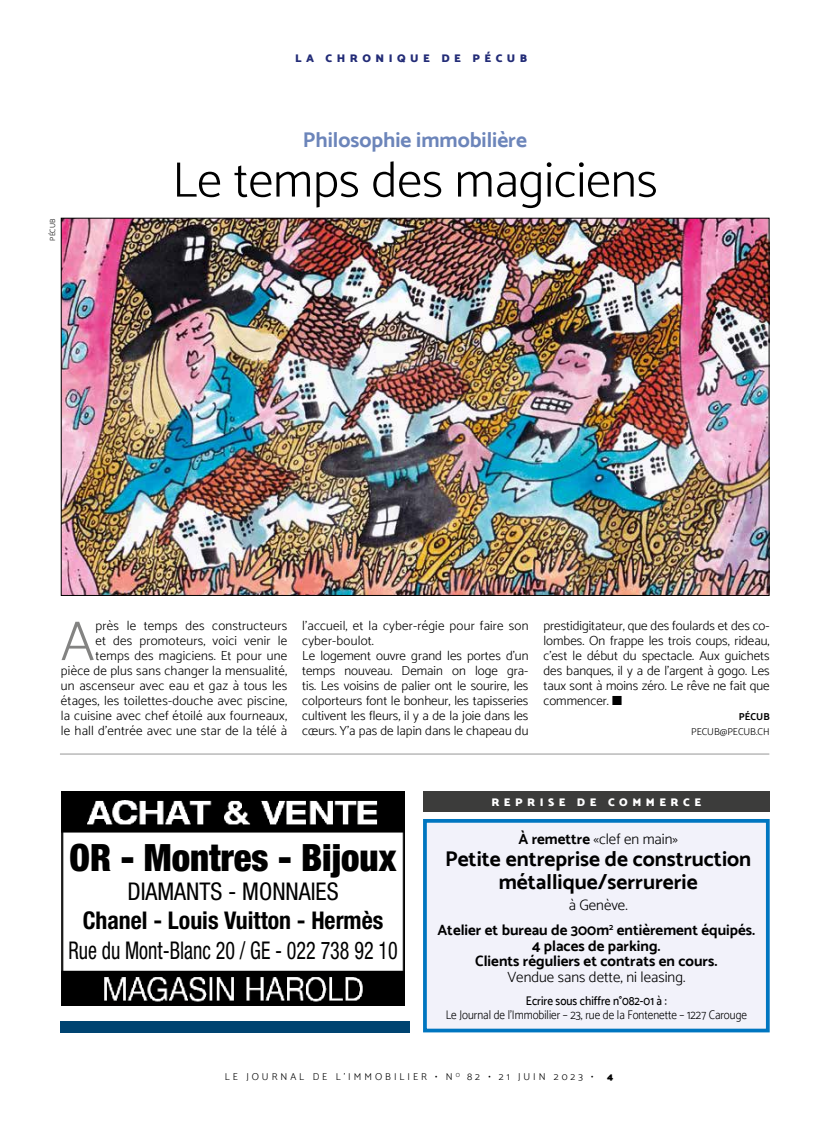
<style>
.page{position:relative;width:830px;height:1134px;background:#fff}
.page>*{position:absolute;margin:0;border:0;box-sizing:border-box;transform-origin:0 0}
.t1{font:300 56.38px "Catamaran";color:#838382}
.t2{font:300 50px "Catamaran";color:#000}
.t3{font:900 condensed 37.75px "Helvetica Neue";color:#000}
.t4{font:condensed 24.38px "Helvetica Neue";color:#000;scale:.82 1}
.t5{font:700 condensed 24.38px "Helvetica Neue";color:#000}
.t6{font:condensed 24.38px "Helvetica Neue";color:#000}
.t7{font:700 21.25px/22.5px "Catamaran";color:#000;text-align:center}
.t8{font:700 21.25px "Catamaran";color:#6c85ba}
.t9{font:700 15px/25.2px "Catamaran";color:#000;text-align:center}
.t10{font:300 15px "Catamaran";color:#000}
.t11{font:300 13.12px/15px "Catamaran";letter-spacing:.015em;color:#000;text-align:right}
.t12{font:300 12.5px "Catamaran";color:#000;scale:.9 1}
.t13{font:500 12.5px "Catamaran";color:#000;scale:.9 1}
.t14{font:900 11.25px "Catamaran";letter-spacing:.4em;color:#232c77}
.t15{font:900 11.25px "Catamaran";letter-spacing:.4em;color:#fff}
.t16{font:300 10px "Catamaran";letter-spacing:.3em;color:#000}
.t17{font:300 10px "Catamaran";color:#000}
.t18{font:700 10px "Catamaran";color:#000}
.t19{font:900 10px "Catamaran";color:#000}
.t20{font:300 7.5px "Catamaran";letter-spacing:.01em;color:#000}
.s1{font-weight:700}
.s2{font-weight:300}
</style>
<div class="page">
<img style="left:63px;top:220px;width:704px;height:374px">
<hr style="left:60px;top:754px;width:709px;height:1px;background:#979696">
<div style="left:423px;top:819px;width:346px;height:213px;background:#f2f2fa;border:4px solid #0076c0"></div>
<div style="left:422px;top:791px;width:347px;height:21px;background:#3c3c3b"></div>
<div style="left:60px;top:1021px;width:350px;height:11px;background:#004471"></div>
<img style="left:61px;top:791px;width:343px;height:214px">
<div style="left:65px;top:837px;width:335px;height:129px;background:#fff"></div>
<p class="t14" style="left:295px;top:51px;width:233px">LA CHRONIQUE DE PÉCUB</p>
<p class="t20" style="left:48px;top:241px;width:23px;rotate:-90deg">PÉCUB</p>
<h3 class="t8" style="left:303px;top:127px;width:225px">Philosophie immobilière</h3>
<h2 class="t2" style="left:172px;top:150px;width:486px">Le temps des magiciens</h2>
<p class="t11" style="left:61px;top:618px;width:228px">près le temps des constructeurs<br>et des promoteurs, voici venir le temps des magiciens. Et pour une<br>pièce de plus sans changer la mensualité, un ascenseur avec eau et gaz à tous les étages, les toilettes-douche avec piscine, la cuisine avec chef étoilé aux fourneaux, le hall d’entrée avec une star de la télé à</p>
<p class="t11" style="left:302px;top:618px;width:228px;text-align:left">l’accueil, et la cyber-régie pour faire son cyber-boulot.<br>Le logement ouvre grand les portes d’un temps nouveau. Demain on loge gra&shy;tis. Les voisins de palier ont le sourire, les colporteurs font le bonheur, les tapisseries cultivent les fleurs, il y a de la joie dans les cœurs. Y’a pas de lapin dans le chapeau du</p>
<p class="t11" style="left:543px;top:618px;width:228px;text-align:justify">prestidigitateur, que des foulards et des co&shy;lombes. On frappe les trois coups, rideau, c’est le début du spectacle. Aux guichets des banques, il y a de l’argent à gogo. Les taux sont à moins zéro. Le rêve ne fait que commencer. ■</p>
<h1 class="t1" style="left:61px;top:608px;width:35px">A</h1>
<p class="t18" style="left:738px;top:711px;width:32px">PÉCUB</p>
<p class="t17" style="left:690px;top:726px;width:80px">PECUB@PECUB.CH</p>
<h3 class="t3" style="left:70px;top:834px;width:328px">OR - Montres - Bijoux</h3>
<h3 class="t6" style="left:127px;top:877px;width:212px">DIAMANTS - MONNAIES</h3>
<h3 class="t5" style="left:83px;top:906px;width:302px">Chanel - Louis Vuitton - Hermès</h3>
<h3 class="t4" style="left:68px;top:936px;width:403px">Rue du Mont-Blanc 20 / GE - 022 738 92 10</h3>
<p class="t15" style="left:491px;top:795px;width:211px">REPRISE DE COMMERCE</p>
<p class="t10" style="left:518px;top:830px;width:161px"><span class="s1">À remettre</span> «clef en main»</p>
<h3 class="t7" style="left:445px;top:847px;width:307px">Petite entreprise de construction métallique/serrurerie</h3>
<p class="t9" style="left:437px;top:892px;width:319px"><span class="s2">à Genève.<br></span>Atelier et bureau de 300m<sup>2</sup> entièrement équipés.</p>
<p class="t9" style="left:475px;top:938px;width:243px;line-height:15.6px">4 places de parking.<br>Clients réguliers et contrats en cours.</p>
<p class="t10" style="left:507px;top:968px;width:179px">Vendue sans dette, ni leasing.</p>
<p class="t13" style="left:525px;top:993px;width:158px">Ecrire sous chiffre n°082-01 à :</p>
<p class="t12" style="left:445px;top:1007px;width:336px">Le Journal de l’Immobilier – 23, rue de la Fontenette – 1227 Carouge</p>
<p class="t16" style="left:225px;top:1071px;width:370px">LE JOURNAL DE L’IMMOBILIER • N <sup>O</sup> 82 • 21 JUIN 2023 •</p>
<p class="t19" style="left:607px;top:1071px;width:8px">4</p>
</div>
